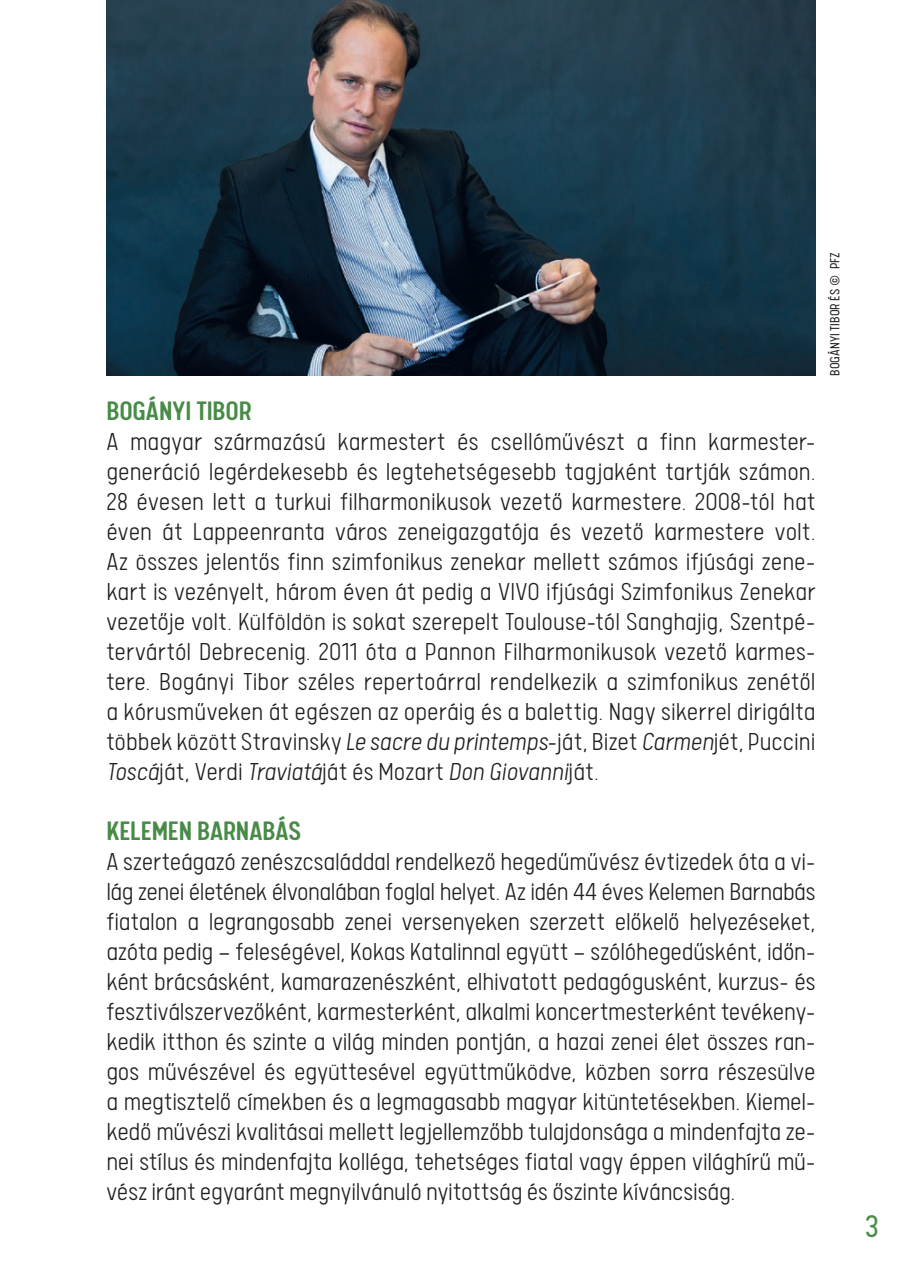
<style>
.page{position:relative;width:922px;height:1276px;background:#fff}
.page>*{position:absolute;margin:0;border:0;box-sizing:border-box;transform-origin:0 0}
.t1{font:300 35px "Calps Concerto";color:#478b46}
.t2{font:500 30px "Calps";letter-spacing:-.005em;color:#478b46}
.t3{font:300 27.5px/30px "Calps Concerto";color:#231f20;text-align:justify}
.t4{font:300 15px "Calps Concerto";color:#231f20}
.s1{font-style:italic}
</style>
<div class="page">
<img style="left:106px;top:0;width:709px;height:376px">
<p class="t2" style="left:106px;top:393px;width:147px">BOGÁNYI TIBOR</p>
<p class="t3" style="left:106px;top:426px;width:710px">A magyar származású karmestert és csellóművészt a finn karmester&shy;generáció legérdekesebb és legtehetségesebb tagjaként tartják számon.<br>28 évesen lett a turkui filharmonikusok vezető karmestere. 2008-tól hat éven át Lappeenranta város zeneigazgatója és vezető karmestere volt.<br>Az összes jelentős finn szimfonikus zenekar mellett számos ifjúsági zene&shy;kart is vezényelt, három éven át pedig a VIVO ifjúsági Szimfonikus Zenekar vezetője volt. Külföldön is sokat szerepelt Toulouse-tól Sanghajig, Szentpé&shy;tervártól Debrecenig. 2011 óta a Pannon Filharmonikusok vezető karmes&shy;tere. Bogányi Tibor széles repertoárral rendelkezik a szimfonikus zenétől a kórusműveken át egészen az operáig és a balettig. Nagy sikerrel dirigálta többek között Stravinsky <span class="s1">Le sacre du printemps</span>-ját, Bizet <span class="s1">Carmen</span>jét, Puccini <span class="s1">Toscá</span>ját, Verdi <span class="s1">Traviatá</span>ját és Mozart <span class="s1">Don Giovanni</span>ját.</p>
<p class="t2" style="left:106px;top:813px;width:196px">KELEMEN BARNABÁS</p>
<p class="t3" style="left:106px;top:846px;width:710px">A szerteágazó zenészcsaláddal rendelkező hegedűművész évtizedek óta a vi&shy;lág zenei életének élvonalában foglal helyet. Az idén 44 éves Kelemen Barnabás fiatalon a legrangosabb zenei versenyeken szerzett előkelő helyezéseket, azóta pedig – feleségével, Kokas Katalinnal együtt – szólóhegedűsként, időn&shy;ként brácsásként, kamarazenészként, elhivatott pedagógusként, kurzus- és fesztiválszervezőként, karmesterként, alkalmi koncertmesterként tevékeny&shy;kedik itthon és szinte a világ minden pontján, a hazai zenei élet összes ran&shy;gos művészével és együttesével együttműködve, közben sorra részesülve a megtisztelő címekben és a legmagasabb magyar kitüntetésekben. Kiemel&shy;kedő művészi kvalitásai mellett legjellemzőbb tulajdonsága a mindenfajta ze&shy;nei stílus és mindenfajta kolléga, tehetséges fiatal vagy éppen világhírű mű&shy;vész iránt egyaránt megnyilvánuló nyitottság és őszinte kíváncsiság.</p>
<p class="t4" style="left:826px;top:376px;width:125px;rotate:-90deg">BOGÁNYI TIBOR ÉS © PFZ</p>
<p class="t1" style="left:865px;top:1206px;width:15px">3</p>
</div>
